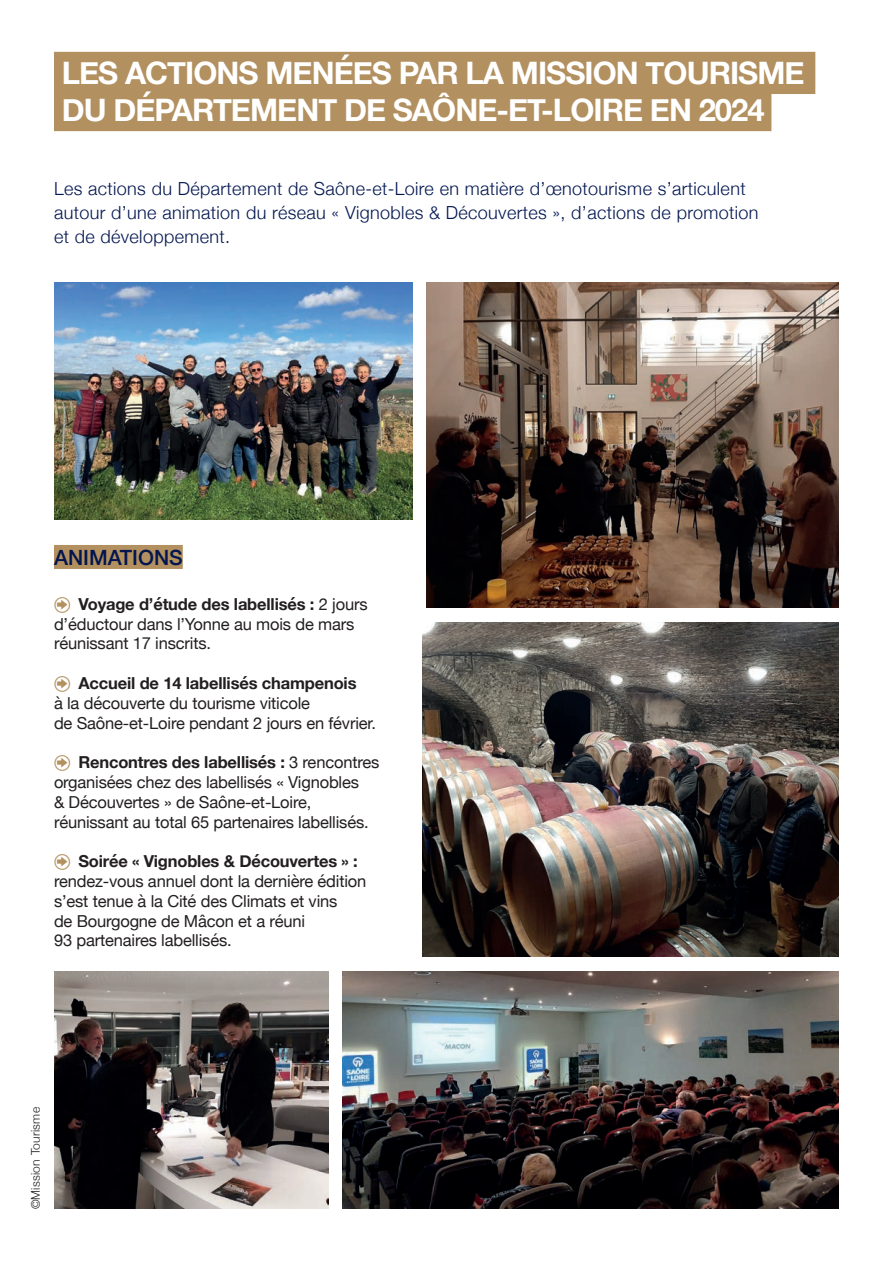
<style>
.page{position:relative;width:893px;height:1263px;background:#fff}
.page>*{position:absolute;margin:0;border:0;box-sizing:border-box;transform-origin:0 0}
.t1{font:700 30.9px/37.2px "Helvetica Neue";letter-spacing:-.03em;color:#fff}
.t2{font:500 21px "Helvetica Neue";color:#031650}
.t3{font:300 18px/24px "Helvetica Neue";letter-spacing:.02em;color:#031650}
.t4{font:16.5px/19.8px "Helvetica Neue";letter-spacing:-.01em;color:#231f20}
.t5{font:700 16.5px "Helvetica Neue";letter-spacing:-.01em;color:#231f20}
.t6{font:300 12px "Helvetica Neue";letter-spacing:.02em;color:#231f20}
.s1{font-weight:700}
</style>
<div class="page">
<div style="left:54px;top:52px;width:761px;height:42px;background:#b3905f"></div>
<div style="left:54px;top:89px;width:717px;height:42px;background:#b3905f"></div>
<div style="left:54px;top:545px;width:129px;height:24px;background:#b3905f"></div>
<img style="left:426px;top:283px;width:413px;height:325px">
<img style="left:343px;top:971px;width:496px;height:238px">
<img style="left:422px;top:622px;width:417px;height:334px">
<img style="left:54px;top:283px;width:358px;height:236px">
<img style="left:54px;top:971px;width:274px;height:238px">
<h1 class="t1" style="left:62px;top:55px;width:744px">LES ACTIONS MENÉES PAR LA MISSION TOURISME<br>DU DÉPARTEMENT DE SAÔNE-ET-LOIRE EN 2024</h1>
<p class="t3" style="left:54px;top:175px;width:706px">Les actions du Département de Saône-et-Loire en matière d’œnotourisme s’articulent autour d’une animation du réseau « Vignobles &amp; Découvertes », d’actions de promotion et de développement.</p>
<p class="t2" style="left:54px;top:540px;width:130px">ANIMATIONS</p>
<p class="t4" style="left:54px;top:595px;width:315px;text-indent:24px"><span class="s1">Voyage d’étude des labellisés :</span> 2 jours d’éductour dans l’Yonne au mois de mars réunissant 17 inscrits.</p>
<p class="t5" style="left:78px;top:670px;width:280px">Accueil de 14 labellisés champenois</p>
<p class="t4" style="left:54px;top:694px;width:323px">à la découverte du tourisme viticole<br>de Saône-et-Loire pendant 2 jours en février.</p>
<p class="t4" style="left:54px;top:753px;width:327px;text-indent:24px"><span class="s1">Rencontres des labellisés :</span> 3 rencontres organisées chez des labellisés « Vignobles<br>&amp; Découvertes » de Saône-et-Loire, réunissant au total 65 partenaires labellisés.</p>
<p class="t5" style="left:78px;top:848px;width:281px">Soirée « Vignobles &amp; Découvertes » :</p>
<p class="t4" style="left:54px;top:872px;width:314px">rendez-vous annuel dont la dernière édition s’est tenue à la Cité des Climats et vins<br>de Bourgogne de Mâcon et a réuni<br>93 partenaires labellisés.</p>
<p class="t6" style="left:26px;top:1209px;width:104px;rotate:-90deg">©Mission Tourisme</p>
</div>
